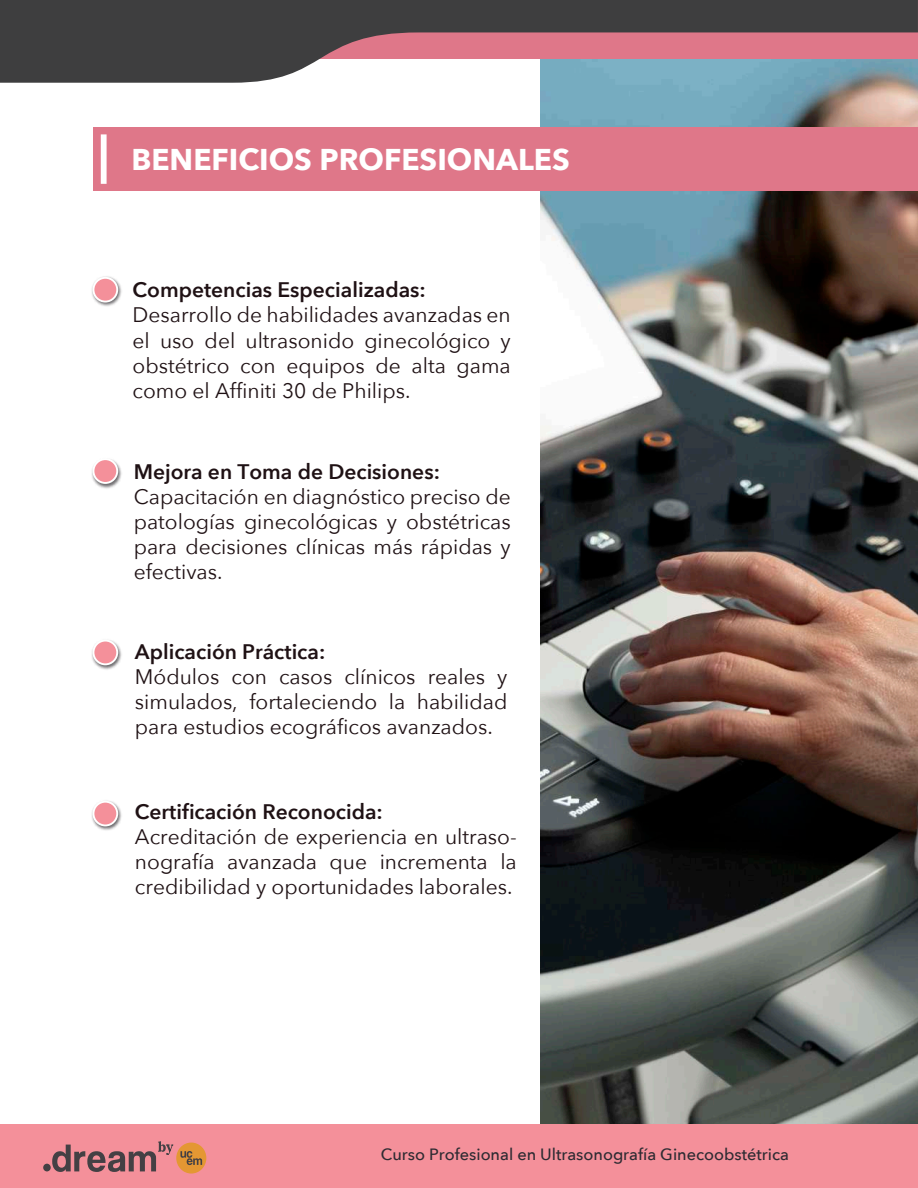
<style>
.page{position:relative;width:918px;height:1188px;background:#fff}
.page>*{position:absolute;margin:0;border:0;box-sizing:border-box;transform-origin:0 0}
.t1{font:700 30px "Avenir Next";color:#fff}
.t2{font:21px/25.2px "Avenir Next";color:#1f1114;text-align:justify}
.t3{font:600 21px "Avenir Next";color:#1f1114}
.t4{font:500 16.35px "Avenir Next";color:#2e2b32}
</style>
<div class="page">
<img style="left:541px;top:83px;width:377px;height:1041px">
<svg style="left:0;top:0;width:918px;height:83px;background:#73656b"></svg>
<div style="left:93px;top:127px;width:825px;height:64px;background:#df7789"></div>
<div style="left:101px;top:134px;width:6px;height:50px;background:#fff"></div>
<img style="left:92px;top:276px;width:30px;height:30px">
<div style="left:93px;top:278px;width:24px;height:24px;background:#f4909a;border-radius:50%"></div>
<div style="left:92px;top:277px;width:26px;height:26px;border:2px solid #fff;border-radius:50%"></div>
<img style="left:92px;top:459px;width:30px;height:30px">
<div style="left:93px;top:459px;width:24px;height:24px;background:#f4909a;border-radius:50%"></div>
<div style="left:92px;top:458px;width:26px;height:26px;border:2px solid #fff;border-radius:50%"></div>
<img style="left:92px;top:640px;width:30px;height:30px">
<div style="left:93px;top:641px;width:24px;height:23px;background:#f4909a;border-radius:50%"></div>
<div style="left:92px;top:640px;width:26px;height:25px;border:2px solid #fff;border-radius:50%"></div>
<img style="left:91px;top:800px;width:31px;height:31px">
<div style="left:93px;top:802px;width:24px;height:23px;background:#f4909a;border-radius:50%"></div>
<div style="left:92px;top:801px;width:26px;height:25px;border:2px solid #fff;border-radius:50%"></div>
<div style="left:0;top:1124px;width:918px;height:64px;background:#f4909a"></div>
<div style="left:43px;top:1164px;width:8px;height:7px;background:#444044;border-radius:50%"></div>
<div style="left:176px;top:1143px;width:30px;height:31px;background:#e49733;border-radius:50%"></div>
<svg style="left:180px;top:1151px;width:22px;height:14px"></svg>
<svg style="left:52px;top:1141px;width:121px;height:31px"></svg>
<h1 class="t1" style="left:131px;top:134px;width:440px">BENEFICIOS PROFESIONALES</h1>
<p class="t3" style="left:133px;top:272px;width:295px">Competencias Especializadas:</p>
<p class="t2" style="left:133px;top:302px;width:380px">Desarrollo de habilidades avanzadas en el uso del ultrasonido ginecológico y obstétrico con equipos de alta gama como el Affiniti 30 de Philips.</p>
<p class="t3" style="left:134px;top:453px;width:308px">Mejora en Toma de Decisiones:</p>
<p class="t2" style="left:134px;top:483px;width:379px">Capacitación en diagnóstico preciso de patologías ginecológicas y obstétricas para decisiones clínicas más rápidas y efectivas.</p>
<p class="t3" style="left:135px;top:633px;width:192px">Aplicación Práctica:</p>
<p class="t2" style="left:135px;top:663px;width:374px">Módulos con casos clínicos reales y simulados, fortaleciendo la habilidad para estudios ecográficos avanzados.</p>
<p class="t3" style="left:135px;top:793px;width:249px">Certificación Reconocida:</p>
<p class="t2" style="left:135px;top:823px;width:383px">Acreditación de experiencia en ultraso&shy;nografía avanzada que incrementa la credibilidad y oportunidades laborales.</p>
<p class="t4" style="left:381px;top:1141px;width:410px">Curso Profesional en Ultrasonografía Ginecoobstétrica</p>
</div>
